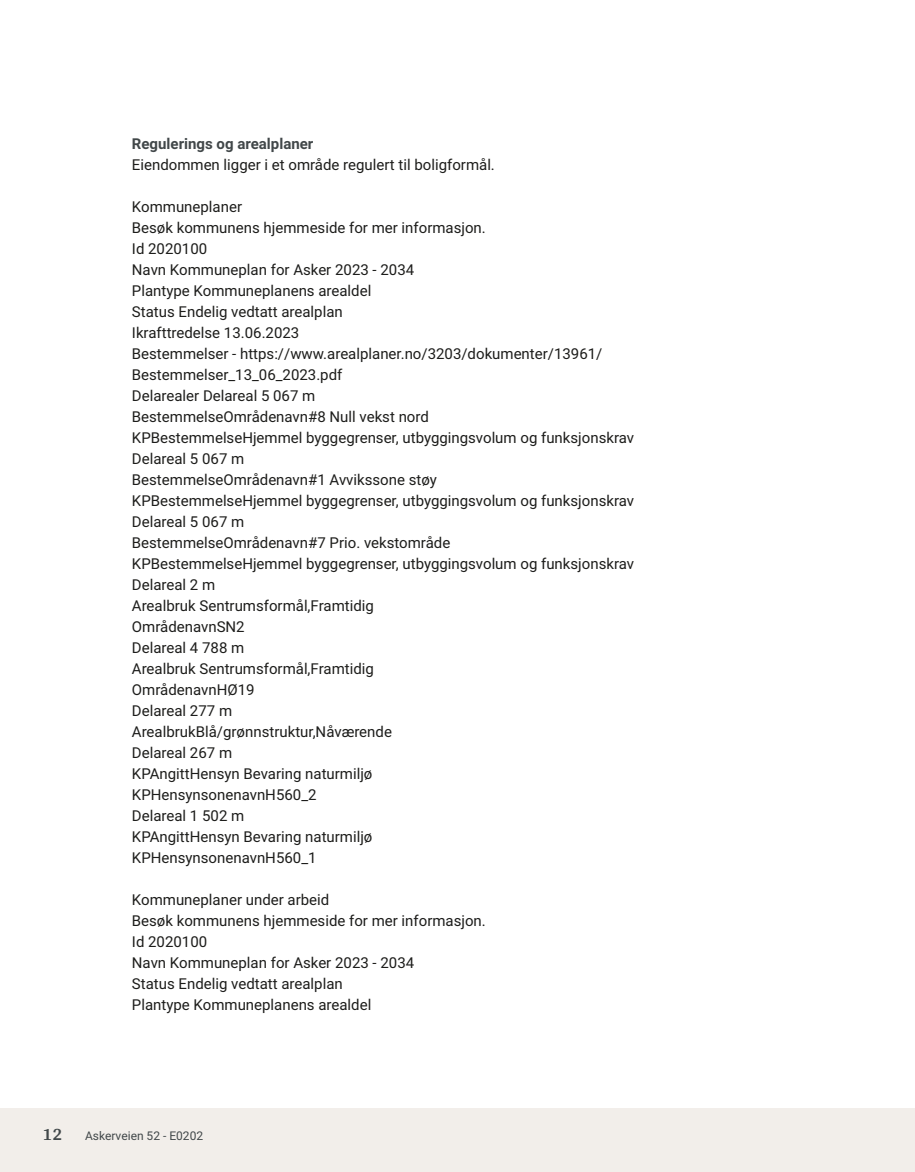
<style>
.page{position:relative;width:915px;height:1172px;background:#fff}
.page>*{position:absolute;margin:0;border:0;box-sizing:border-box;transform-origin:0 0}
.t1{font:700 18px "Arya";color:#414749}
.t2{font:15px/21px "Roboto";color:#1d1d1b}
.t3{font:700 15px "Roboto";color:#414749}
.t4{font:12px "Roboto";color:#414749}
</style>
<div class="page">
<div style="left:0;top:1108px;width:914px;height:64px;background:#f2eeea"></div>
<p class="t3" style="left:132px;top:133px;width:183px">Regulerings og arealplaner</p>
<p class="t2" style="left:132px;top:153px;width:364px">Eiendommen ligger i et område regulert til boligformål.</p>
<p class="t2" style="left:132px;top:195px;width:503px">Kommuneplaner<br>Besøk kommunens hjemmeside for mer informasjon.<br>Id 2020100<br>Navn Kommuneplan for Asker 2023 ‑ 2034<br>Plantype Kommuneplanens arealdel<br>Status Endelig vedtatt arealplan<br>Ikrafttredelse 13.06.2023<br>Bestemmelser ‑ https://www.arealplaner.no/3203/dokumenter/13961/ Bestemmelser_13_06_2023.pdf<br>Delarealer Delareal 5 067 m<br>BestemmelseOmrådenavn#8 Null vekst nord<br>KPBestemmelseHjemmel byggegrenser, utbyggingsvolum og funksjonskrav Delareal 5 067 m<br>BestemmelseOmrådenavn#1 Avvikssone støy<br>KPBestemmelseHjemmel byggegrenser, utbyggingsvolum og funksjonskrav Delareal 5 067 m<br>BestemmelseOmrådenavn#7 Prio. vekstområde<br>KPBestemmelseHjemmel byggegrenser, utbyggingsvolum og funksjonskrav Delareal 2 m<br>Arealbruk Sentrumsformål,Framtidig<br>OmrådenavnSN2<br>Delareal 4 788 m<br>Arealbruk Sentrumsformål,Framtidig<br>OmrådenavnHØ19<br>Delareal 277 m<br>ArealbrukBlå/grønnstruktur,Nåværende<br>Delareal 267 m<br>KPAngittHensyn Bevaring naturmiljø<br>KPHensynsonenavnH560_2<br>Delareal 1 502 m<br>KPAngittHensyn Bevaring naturmiljø<br>KPHensynsonenavnH560_1</p>
<p class="t2" style="left:132px;top:888px;width:355px">Kommuneplaner under arbeid<br>Besøk kommunens hjemmeside for mer informasjon.<br>Id 2020100<br>Navn Kommuneplan for Asker 2023 ‑ 2034<br>Status Endelig vedtatt arealplan<br>Plantype Kommuneplanens arealdel</p>
<p class="t1" style="left:43px;top:1123px;width:21px">12</p>
<p class="t4" style="left:85px;top:1127px;width:120px">Askerveien 52 ‑ E0202</p>
</div>
